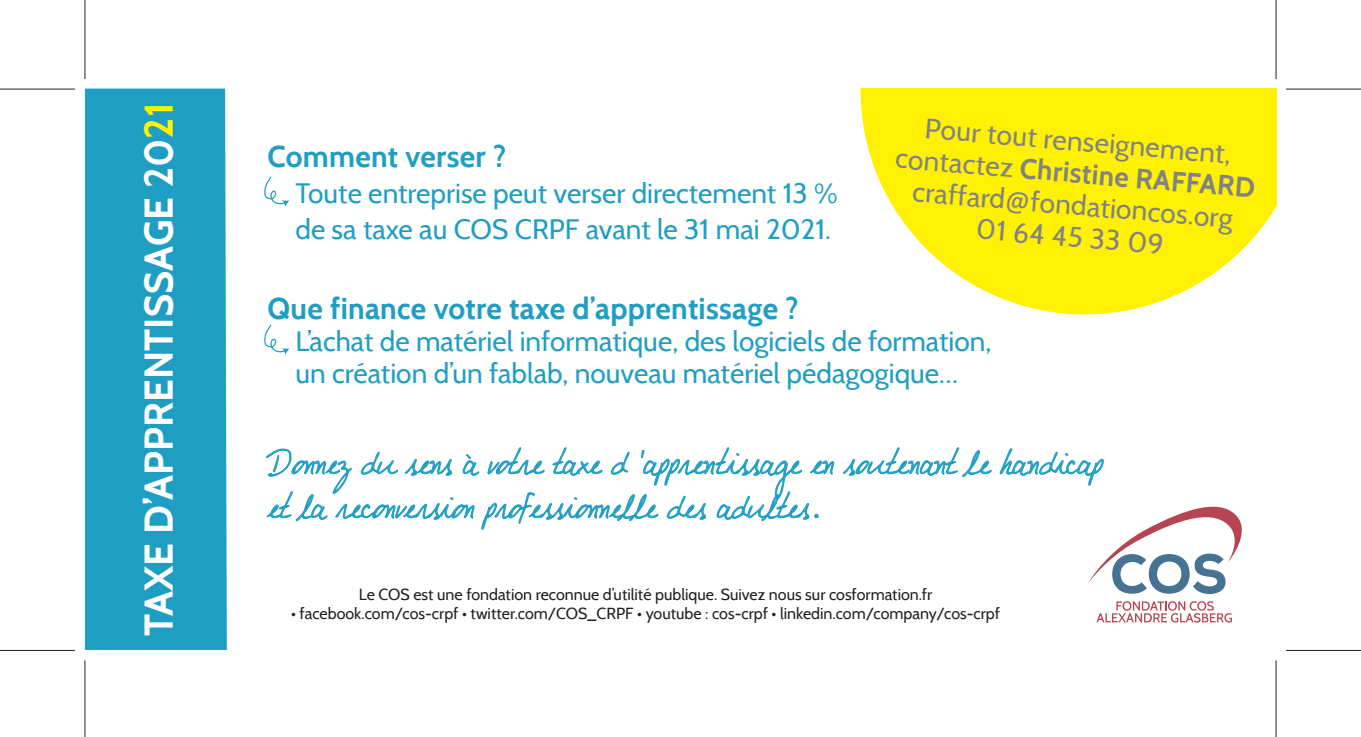
<style>
.page{position:relative;width:1361px;height:737px;background:#fff}
.page>*{position:absolute;margin:0;border:0;box-sizing:border-box;transform-origin:0 0}
.t1{font:700 40px "Cabin";color:#fff}
.t2{font:700 30px "Cabin";letter-spacing:.01em;color:#1f9ec4}
.t3{font:28px/36px "Cabin";color:#1f9ec4}
.t4{font:28px/32px "Cabin";color:#808285;text-align:center}
.t5{font:26px/44px "DJB My Boyfriend's Handwriting";letter-spacing:.005em;color:#1f9ec4}
.t6{font:16px "Cabin";color:#231f20}
.s1{color:#fff101}
.s2{font-weight:700}
.s3{font-family:"Calibri"}
</style>
<div class="page">
<svg style="left:843px;top:447px;width:148px;height:30px"></svg>
<svg style="left:999px;top:448px;width:104px;height:37px"></svg>
<svg style="left:266px;top:447px;width:568px;height:82px"></svg>
<svg style="left:1096px;top:601px;width:135px;height:21px"></svg>
<svg style="left:1088px;top:506px;width:154px;height:88px"></svg>
<div style="left:85px;top:89px;width:142px;height:561px;background:#1f9ec4"></div>
<svg style="left:860px;top:89px;width:415px;height:225px;fill:#fff101"></svg>
<svg style="left:264px;top:176px;width:25px;height:31px"></svg>
<svg style="left:264px;top:324px;width:25px;height:31px"></svg>
<h1 class="t1" style="left:134px;top:636px;width:534px;rotate:-90deg">TAXE D’APPRENTISSAGE 20<span class="s1">21</span></h1>
<p class="t4" style="left:899px;top:109px;width:362px;rotate:5deg">Pour tout renseignement, contactez <span class="s2">Christine RAFFARD </span>craffard<span class="s3">@</span>fondationcos.org<br>01 64 45 33 09</p>
<p class="t2" style="left:267px;top:138px;width:240px">Comment verser ?</p>
<p class="t3" style="left:295px;top:175px;width:544px">Toute entreprise peut verser directement 13 % de sa taxe au COS CRPF avant le 31 mai 2021.</p>
<p class="t2" style="left:267px;top:290px;width:533px">Que finance votre taxe d’apprentissage ?</p>
<p class="t3" style="left:295px;top:325px;width:697px;line-height:32px">L’achat de matériel informatique, des logiciels de formation, un création d’un fablab, nouveau matériel pédagogique…</p>
<p class="t5" style="left:267px;top:443px;width:836px">Donnez du sens à votre taxe d ’apprentissage en soutenant le handicap et la reconversion professionnelle des adultes.</p>
<p class="t6" style="left:359px;top:584px;width:575px">Le COS est une fondation reconnue d’utilité publique. Suivez nous sur cosformation.fr</p>
<p class="t6" style="left:291px;top:604px;width:710px">• facebook.com/cos-crpf • twitter.com/COS_CRPF • youtube : cos-crpf • linkedin.com/company/cos-crpf</p>
</div>
